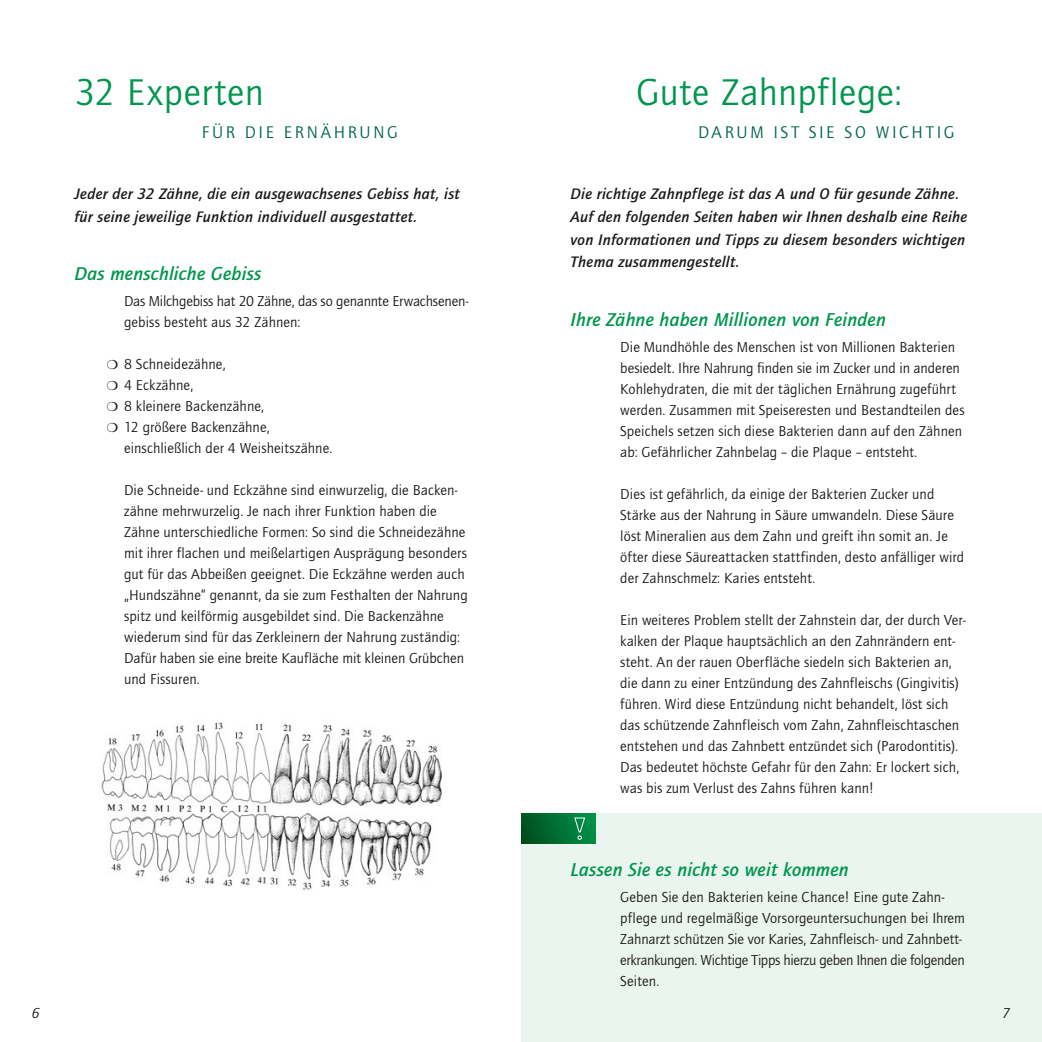
<style>
.page{position:relative;width:1042px;height:1042px;background:#fff}
.page>*{position:absolute;margin:0;border:0;box-sizing:border-box;transform-origin:0 0}
.t1{font:38.5px "Quay Sans ITC Std";letter-spacing:.015em;color:#00964e}
.t2{font:italic 500 19.25px "Quay Sans ITC Std";letter-spacing:.01em;color:#00964e}
.t3{font:17.5px "Quay Sans ITC Std";letter-spacing:.15em;color:#006550}
.t4{font:italic 500 15.75px/22.8px "Quay Sans ITC Std";letter-spacing:.02em;color:#1a1a18}
.t5{font:14.88px/21px "Quay Sans ITC Std";letter-spacing:.01em;color:#1a1a18}
.t6{font:14.88px/21px "Quay Sans ITC Std";letter-spacing:-.01em;color:#1a1a18}
.t7{font:italic 14.88px "Quay Sans ITC Std";color:#1a1a18}
</style>
<div class="page">
<div style="left:521px;top:814px;width:521px;height:228px;background:#ebf5f0"></div>
<img style="left:101px;top:722px;width:341px;height:168px">
<div style="left:521px;top:814px;width:74px;height:29px;background:linear-gradient(to right,#004e1d,#009149)"></div>
<svg style="left:573px;top:817px;width:13px;height:23px"></svg>
<h1 class="t1" style="left:74px;top:70px;width:191px">32 Experten</h1>
<h1 class="t1" style="left:636px;top:70px;width:267px">Gute Zahnpflege:</h1>
<p class="t3" style="left:202px;top:122px;width:197px">FÜR DIE ERNÄHRUNG</p>
<p class="t3" style="left:698px;top:122px;width:258px">DARUM IST SIE SO WICHTIG</p>
<p class="t4" style="left:74px;top:182px;width:387px">Jeder der 32 Zähne, die ein ausgewachsenes Gebiss hat, ist für seine jeweilige Funktion individuell ausgestattet.</p>
<p class="t2" style="left:74px;top:262px;width:188px">Das menschliche Gebiss</p>
<p class="t6" style="left:124px;top:290px;width:346px">Das Milchgebiss hat 20 Zähne, das so genannte Erwachsenen&shy;gebiss besteht aus 32 Zähnen:</p>
<p class="t5" style="left:107px;top:353px;width:120px">❍ 8 Schneidezähne,</p>
<p class="t5" style="left:107px;top:374px;width:88px">❍ 4 Eckzähne,</p>
<p class="t5" style="left:107px;top:395px;width:159px">❍ 8 kleinere Backenzähne,</p>
<p class="t5" style="left:107px;top:416px;width:165px">❍ 12 größere Backenzähne,</p>
<p class="t5" style="left:124px;top:437px;width:210px">einschließlich der 4 Weisheitszähne.</p>
<p class="t5" style="left:124px;top:479px;width:345px">Die Schneide- und Eckzähne sind einwurzelig, die Backen&shy;zähne mehrwurzelig. Je nach ihrer Funktion haben die Zähne unterschiedliche Formen: So sind die Schneidezähne mit ihrer flachen und meißelartigen Ausprägung besonders gut für das Abbeißen geeignet. Die Eckzähne werden auch „Hundszähne“ genannt, da sie zum Festhalten der Nahrung spitz und keilförmig ausgebildet sind. Die Backenzähne wiederum sind für das Zerkleinern der Nahrung zuständig:<br>Dafür haben sie eine breite Kaufläche mit kleinen Grübchen und Fissuren.</p>
<p class="t4" style="left:570px;top:182px;width:398px">Die richtige Zahnpflege ist das A und O für gesunde Zähne.<br>Auf den folgenden Seiten haben wir Ihnen deshalb eine Reihe von Informationen und Tipps zu diesem besonders wichtigen Thema zusammengestellt.</p>
<p class="t2" style="left:570px;top:308px;width:317px">Ihre Zähne haben Millionen von Feinden</p>
<p class="t5" style="left:620px;top:336px;width:346px">Die Mundhöhle des Menschen ist von Millionen Bakterien besiedelt. Ihre Nahrung finden sie im Zucker und in anderen Kohlehydraten, die mit der täglichen Ernährung zugeführt werden. Zusammen mit Speiseresten und Bestandteilen des Speichels setzen sich diese Bakterien dann auf den Zähnen ab: Gefährlicher Zahnbelag – die Plaque – entsteht.</p>
<p class="t5" style="left:620px;top:483px;width:345px">Dies ist gefährlich, da einige der Bakterien Zucker und Stärke aus der Nahrung in Säure umwandeln. Diese Säure löst Mineralien aus dem Zahn und greift ihn somit an. Je öfter diese Säureattacken stattfinden, desto anfälliger wird der Zahnschmelz: Karies entsteht.</p>
<p class="t5" style="left:620px;top:609px;width:347px">Ein weiteres Problem stellt der Zahnstein dar, der durch Ver&shy;kalken der Plaque hauptsächlich an den Zahnrändern ent&shy;steht. An der rauen Oberfläche siedeln sich Bakterien an, die dann zu einer Entzündung des Zahnfleischs (Gingivitis) führen. Wird diese Entzündung nicht behandelt, löst sich das schützende Zahnfleisch vom Zahn, Zahnfleischtaschen entstehen und das Zahnbett entzündet sich (Parodontitis).<br>Das bedeutet höchste Gefahr für den Zahn: Er lockert sich, was bis zum Verlust des Zahns führen kann!</p>
<p class="t2" style="left:570px;top:858px;width:280px">Lassen Sie es nicht so weit kommen</p>
<p class="t5" style="left:620px;top:886px;width:346px">Geben Sie den Bakterien keine Chance! Eine gute Zahn&shy;pflege und regelmäßige Vorsorgeuntersuchungen bei Ihrem Zahnarzt schützen Sie vor Karies, Zahnfleisch- und Zahnbett&shy;erkrankungen. Wichtige Tipps hierzu geben Ihnen die folgenden Seiten.</p>
<p class="t7" style="left:32px;top:1004px;width:9px">6</p>
<p class="t7" style="left:1002px;top:1004px;width:9px">7</p>
</div>
